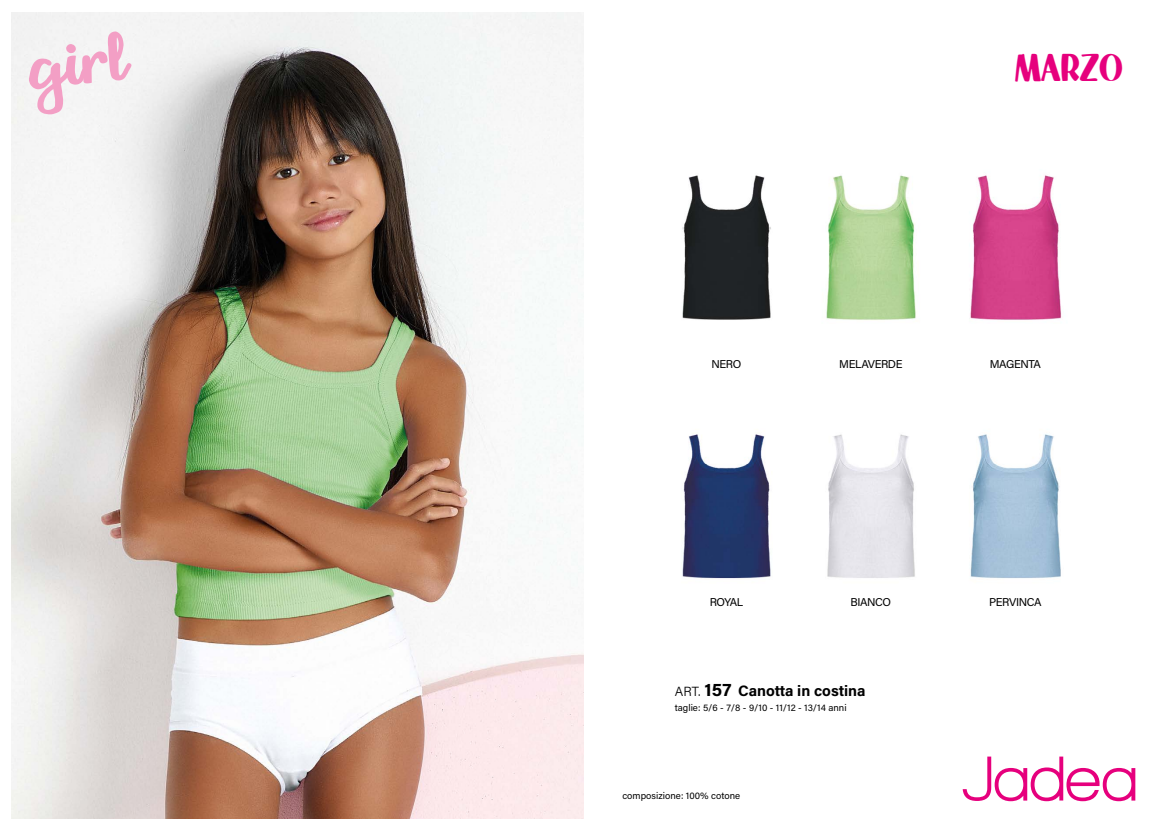
<style>
.page{position:relative;width:1166px;height:831px;background:#fff}
.page>*{position:absolute;margin:0;border:0;box-sizing:border-box;transform-origin:0 0}
.t1{font:44.54px "Beauty Florist";color:#e6007d}
.t2{font:15.14px "Acumin Variable Concept";letter-spacing:.055em;color:#000}
.t3{font:11.38px "Acumin Variable Concept";letter-spacing:-.025em;color:#000}
.t4{font:9.62px "Acumin Variable Concept";letter-spacing:.025em;color:#000}
.s1{font-size:13.21px}
.s2{font-size:18.29px}
</style>
<div class="page">
<img style="left:11px;top:13px;width:572px;height:805px">
<svg style="left:27px;top:31px;width:106px;height:86px"></svg>
<img style="left:682px;top:175px;width:380px;height:404px">
<svg style="left:962px;top:756px;width:173px;height:45px"></svg>
<h1 class="t1" style="left:1015px;top:40px;width:109px">marzo</h1>
<p class="t3" style="left:711px;top:357px;width:31px">NERO</p>
<p class="t3" style="left:839px;top:357px;width:65px">MELAVERDE</p>
<p class="t3" style="left:990px;top:357px;width:52px">MAGENTA</p>
<p class="t3" style="left:710px;top:594px;width:35px">ROYAL</p>
<p class="t3" style="left:850px;top:594px;width:42px">BIANCO</p>
<p class="t3" style="left:989px;top:594px;width:54px">PERVINCA</p>
<h2 class="t2" style="left:675px;top:680px;width:191px"><span class="s1">ART.</span> <span class="s2">157</span> Canotta in costina</h2>
<p class="t4" style="left:675px;top:701px;width:173px">taglie: 5/6 - 7/8 - 9/10 - 11/12 - 13/14 anni</p>
<p class="t4" style="left:622px;top:789px;width:119px">composizione: 100% cotone</p>
</div>
